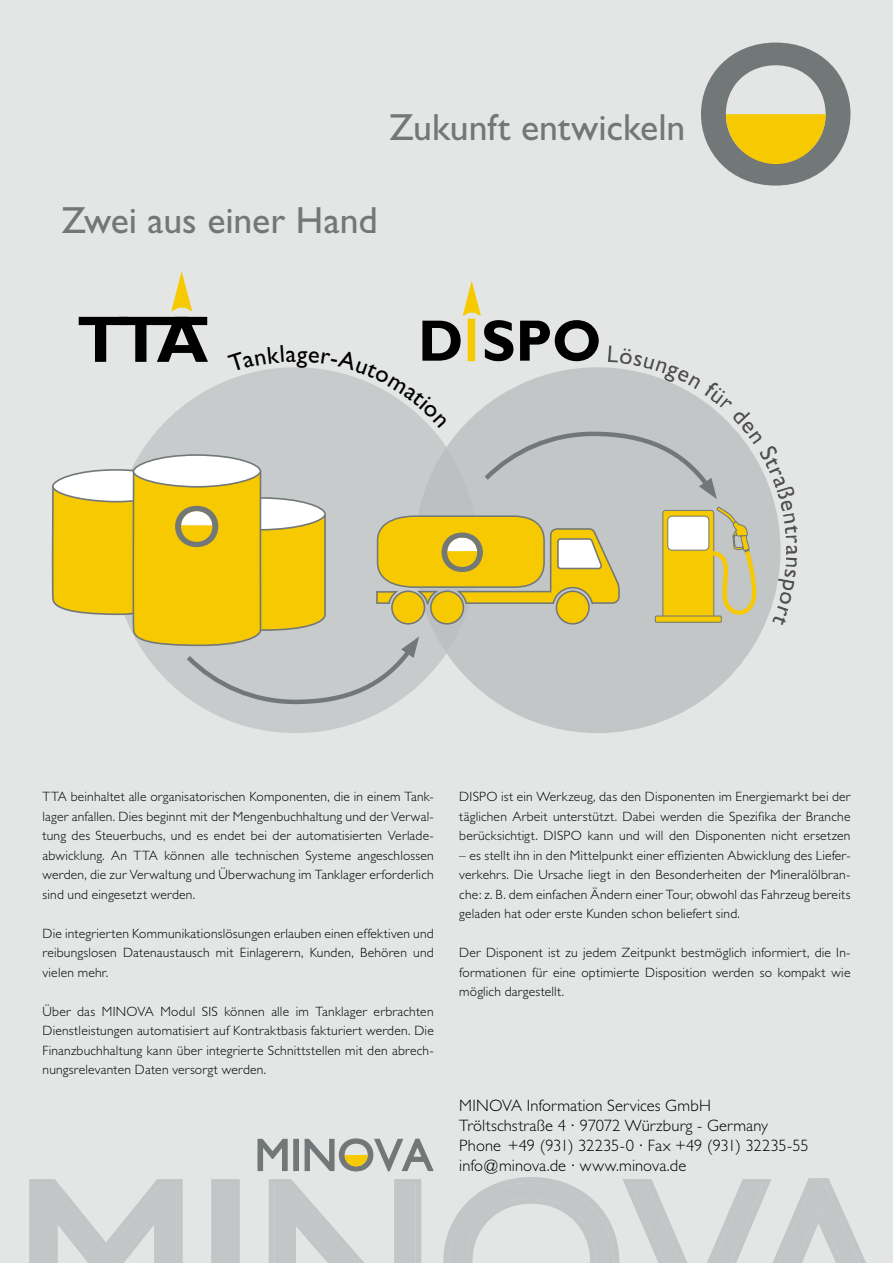
<style>
.page{position:relative;width:893px;height:1263px;background:#e4e6e6}
.page>*{position:absolute;margin:0;border:0;box-sizing:border-box;transform-origin:0 0}
.t1{font:37.8px "Gill Sans";letter-spacing:-.005em;color:#727777}
.t2{font:24.6px "Gill Sans";color:#4f504f}
.t3{font:300 16.5px/19.8px "Gill Sans";letter-spacing:.005em;color:#000}
.t4{font:300 13.5px/19.5px "Gill Sans";letter-spacing:.015em;color:#000;text-align:justify}
</style>
<div class="page">
<svg style="left:29px;top:1179px;width:154px;height:84px"></svg>
<div style="left:211px;top:1179px;width:29px;height:84px;background:#c2c6c6"></div>
<svg style="left:269px;top:1179px;width:152px;height:84px"></svg>
<svg style="left:443px;top:1177px;width:423px;height:86px"></svg>
<svg style="left:701px;top:42px;width:150px;height:144px"></svg>
<div style="left:113px;top:367px;width:365px;height:366px;background:#c8cbcb;border-radius:50%"></div>
<svg style="left:502px;top:706px;width:191px;height:27px;fill:#c2c6c6"></svg>
<svg style="left:257px;top:1138px;width:31px;height:33px"></svg>
<hr style="left:294px;top:1139px;width:4px;height:31px;background:#727777">
<div style="left:293px;top:1139px;width:6px;height:32px;border:1px solid #727777"></div>
<svg style="left:304px;top:1138px;width:130px;height:34px"></svg>
<svg style="left:51px;top:271px;width:730px;height:435px"></svg>
<h1 class="t1" style="left:389px;top:106px;width:298px">Zukunft entwickeln</h1>
<h1 class="t1" style="left:62px;top:198px;width:318px">Zwei aus einer Hand</h1>
<h2 class="t2" style="left:808px;top:545px;width:12px;rotate:90deg">a</h2>
<p class="t4" style="left:43px;top:787px;width:393px">TTA beinhaltet alle organisatorischen Komponenten, die in einem Tank&shy;lager anfallen. Dies beginnt mit der Mengenbuchhaltung und der Verwal&shy;tung des Steuerbuchs, und es endet bei der automatisierten Verlade&shy;abwicklung. An TTA können alle technischen Systeme angeschlossen werden, die zur Verwaltung und Überwachung im Tanklager erforderlich sind und eingesetzt werden.</p>
<p class="t4" style="left:43px;top:923px;width:393px">Die integrierten Kommunikationslösungen erlauben einen effektiven und reibungslosen Daten austausch mit Einlagerern, Kunden, Behören und vielen mehr.</p>
<p class="t4" style="left:43px;top:1001px;width:393px">Über das MINOVA Modul SIS können alle im Tanklager erbrachten Dienstleistungen automatisiert auf Kontraktbasis fakturiert werden. Die Finanzbuchhaltung kann über integrierte Schnittstellen mit den abrech&shy;nungsrelevanten Daten versorgt werden.</p>
<p class="t4" style="left:459px;top:787px;width:393px">DISPO ist ein Werkzeug, das den Disponenten im Energiemarkt bei der täglichen Arbeit unterstützt. Dabei werden die Spezifika der Branche berücksichtigt. DISPO kann und will den Disponenten nicht ersetzen</p>
<p class="t4" style="left:459px;top:845px;width:393px">– es stellt ihn in den Mittelpunkt einer effizienten Abwicklung des Liefer&shy;verkehrs. Die Ursache liegt in den Besonderheiten der Mineralölbran&shy;che: z. B. dem einfachen Ändern einer Tour, obwohl das Fahrzeug bereits geladen hat oder erste Kunden schon beliefert sind.</p>
<p class="t4" style="left:459px;top:943px;width:393px">Der Disponent ist zu jedem Zeitpunkt bestmöglich informiert, die In&shy;formationen für eine optimierte Disposition werden so kompakt wie möglich dargestellt.</p>
<p class="t3" style="left:459px;top:1096px;width:351px">MINOVA Information Services GmbH Tröltschstraße 4 · 97072 Würzburg - Germany Phone +49 (931) 32235-0 · Fax +49 (931) 32235-55 info@minova.de · www.minova.de</p>
</div>
